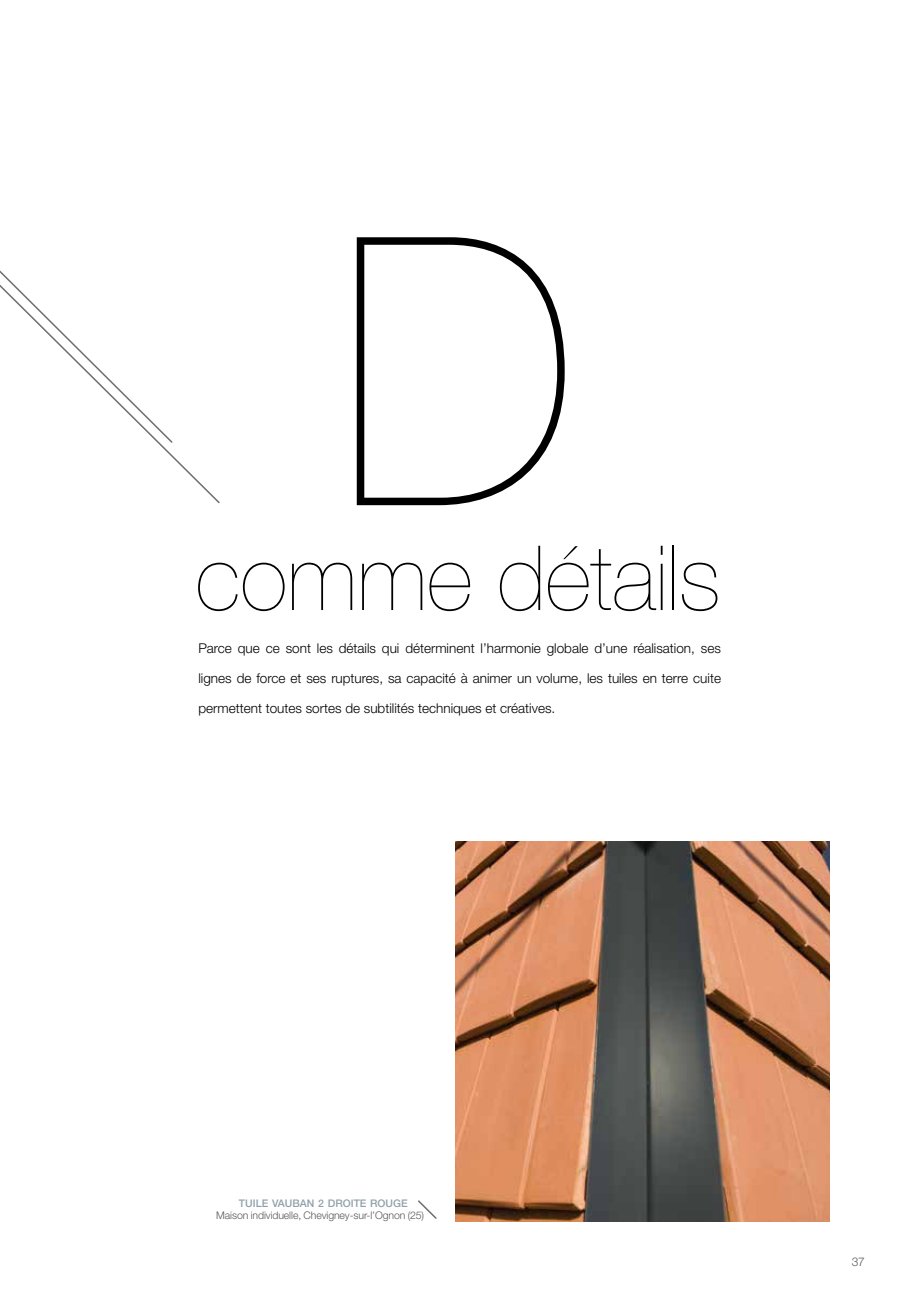
<style>
.page{position:relative;width:915px;height:1306px;background:#fff}
.page>*{position:absolute;margin:0;border:0;box-sizing:border-box;transform-origin:0 0}
.t1{font:200 375px "Helvetica Neue LT Std";color:#000}
.t2{font:200 90px "Helvetica Neue LT Std";color:#000}
.t3{font:300 13.5px "Helvetica Neue LT Std";color:#000}
.t4{font:300 12px "Helvetica Neue LT Std";color:#58585b}
.t5{font:300 10.5px "Helvetica Neue LT Std";letter-spacing:-.01em;color:#58585b}
.t6{font:500 10.5px "Helvetica Neue LT Std";color:#8fa1aa}
</style>
<div class="page">
<img style="left:455px;top:841px;width:374px;height:380px">
<svg style="left:0;top:270px;width:173px;height:174px"></svg>
<svg style="left:418px;top:1200px;width:19px;height:19px"></svg>
<h1 class="t1" style="left:336px;top:156px;width:244px">D</h1>
<h2 class="t2" style="left:195px;top:526px;width:527px">comme détails</h2>
<p class="t3" style="left:198px;top:639px;width:523px">Parce que ce sont les détails qui déterminent l’harmonie globale d’une réalisation, ses</p>
<p class="t3" style="left:198px;top:669px;width:524px">lignes de force et ses ruptures, sa capacité à animer un volume, les tuiles en terre cuite</p>
<p class="t3" style="left:198px;top:699px;width:358px">permettent toutes sortes de subtilités techniques et créatives.</p>
<p class="t6" style="left:239px;top:1196px;width:170px">TUILE VAUBAN 2 DROITE ROUGE</p>
<p class="t5" style="left:216px;top:1208px;width:209px">Maison individuelle, Chevigney-sur-l’Ognon (25)</p>
<p class="t4" style="left:851px;top:1253px;width:14px">37</p>
</div>
